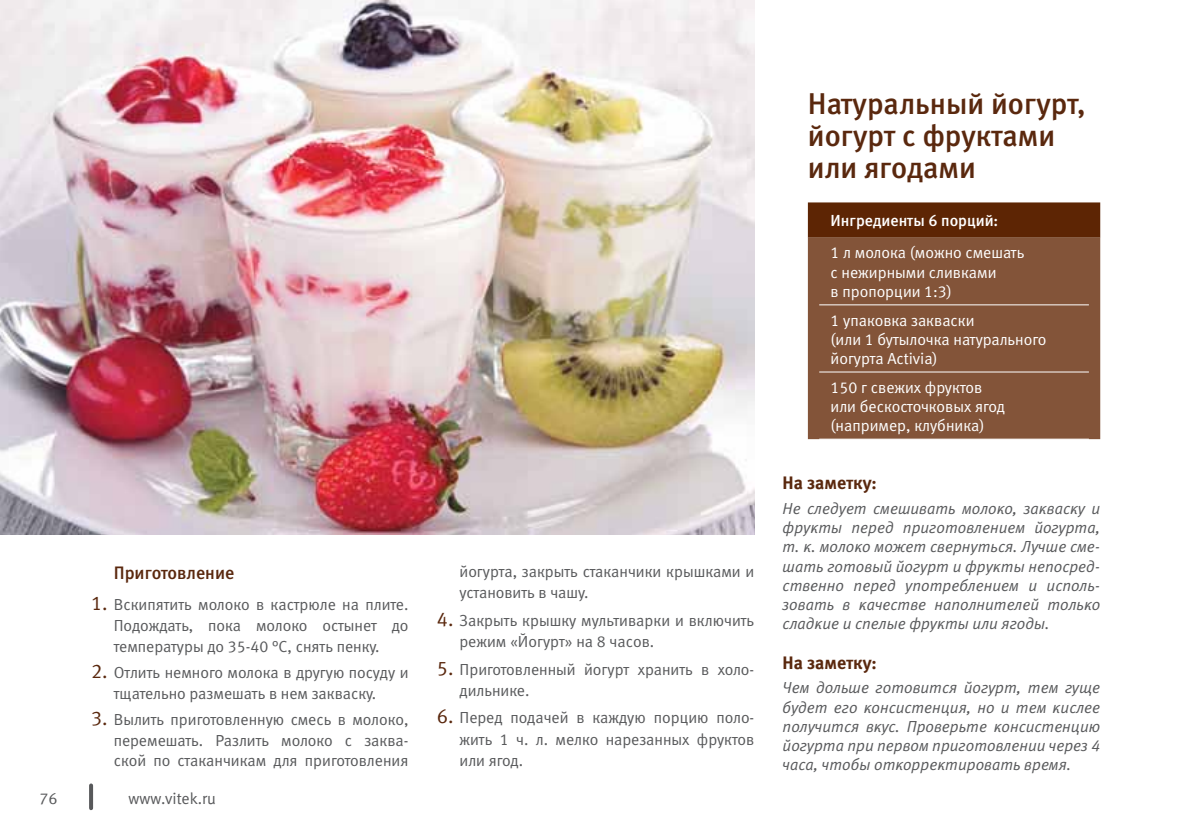
<style>
.page{position:relative;width:1191px;height:840px;background:#fff}
.page>*{position:absolute;margin:0;border:0;box-sizing:border-box;transform-origin:0 0}
.t1{font:30px/32px "Meta Medium LFC";color:#5a280e}
.t2{font:18px "Meta Bold LFC";color:#5a280e}
.t3{font:18px "Meta Medium C";color:#5a280e}
.t4{font:16px/20.6px "Meta Normal LFC";color:#58595b;text-align:justify}
.t5{font:italic 16px/19.2px "Meta Normal LFC";color:#58595b;text-align:justify}
.t6{font:16px/19.2px "Meta Normal LFC";color:#fff}
.t7{font:16px "Meta Medium C";color:#fff}
.s1{font-size:20px;color:#5a280e}
</style>
<div class="page">
<svg style="left:89px;top:785px;width:4px;height:22px"></svg>
<div style="left:808px;top:202px;width:292px;height:35px;background:#5d2504"></div>
<div style="left:808px;top:237px;width:292px;height:202px;background:#835439"></div>
<hr style="left:819px;top:371px;width:270px;height:1px;background:#fff">
<hr style="left:819px;top:438px;width:270px;height:1px;background:#fff">
<hr style="left:819px;top:304px;width:270px;height:1px;background:#fff">
<img style="left:0;top:0;width:754px;height:534px">
<p class="t3" style="left:114px;top:561px;width:122px">Приготовление</p>
<p class="t4" style="left:114px;top:594px;width:296px;text-indent:-23px"><span class="s1">1.</span> Вскипятить молоко в кастрюле на плите.<br>Подождать, пока молоко остынет до температуры до 35-40 °С, снять пенку.</p>
<p class="t4" style="left:91px;top:661px;width:319px;text-align:center"><span class="s1">2.</span> Отлить немного молока в другую посуду и тщательно размешать в нем закваску.</p>
<p class="t4" style="left:114px;top:708px;width:296px;text-indent:-23px"><span class="s1">3.</span> Вылить приготовленную смесь в молоко, перемешать. Разлить молоко с заква&shy;ской по стаканчикам для приготовления</p>
<p class="t4" style="left:40px;top:787px;width:19px">76</p>
<p class="t4" style="left:129px;top:787px;width:89px">www.vitek.ru</p>
<p class="t4" style="left:459px;top:560px;width:296px;line-height:21.4px">йогурта, закрыть стаканчики крышками и установить в чашу.</p>
<p class="t4" style="left:459px;top:609px;width:296px;line-height:21.4px;text-indent:-23px"><span class="s1">4.</span> Закрыть крышку мультиварки и включить режим «Йогурт» на 8 часов.</p>
<p class="t4" style="left:459px;top:658px;width:296px;line-height:21.4px;text-indent:-23px"><span class="s1">5.</span> Приготовленный йогурт хранить в холо&shy;дильнике.</p>
<p class="t4" style="left:459px;top:706px;width:296px;line-height:21.4px;text-indent:-23px"><span class="s1">6.</span> Перед подачей в каждую порцию поло&shy;жить 1 ч. л. мелко нарезанных фруктов или ягод.</p>
<h1 class="t1" style="left:808px;top:88px;width:279px">Натуральный йогурт, йогурт с фруктами или ягодами</h1>
<p class="t7" style="left:830px;top:211px;width:169px">Ингредиенты 6 порций:</p>
<p class="t6" style="left:830px;top:243px;width:195px">1 л молока (можно смешать с нежирными сливками<br>в пропорции 1:3)</p>
<p class="t6" style="left:830px;top:310px;width:217px">1 упаковка закваски<br>(или 1 бутылочка натурального йогурта Activia)</p>
<p class="t6" style="left:830px;top:377px;width:176px">150 г свежих фруктов или бескосточковых ягод (например, клубника)</p>
<p class="t2" style="left:782px;top:472px;width:96px">На заметку:</p>
<p class="t5" style="left:782px;top:498px;width:319px">Не следует смешивать молоко, закваску и фрукты перед приготовлением йогурта, т. к. молоко может свернуться. Лучше сме&shy;шать готовый йогурт и фрукты непосред&shy;ственно перед употреблением и исполь&shy;зовать в качестве наполнителей только сладкие и спелые фрукты или ягоды.</p>
<p class="t2" style="left:782px;top:651px;width:96px">На заметку:</p>
<p class="t5" style="left:782px;top:678px;width:319px">Чем дольше готовится йогурт, тем гуще будет его консистенция, но и тем кислее получится вкус. Проверьте консистенцию йогурта при первом приготовлении через 4 часа, чтобы откорректировать время.</p>
</div>
